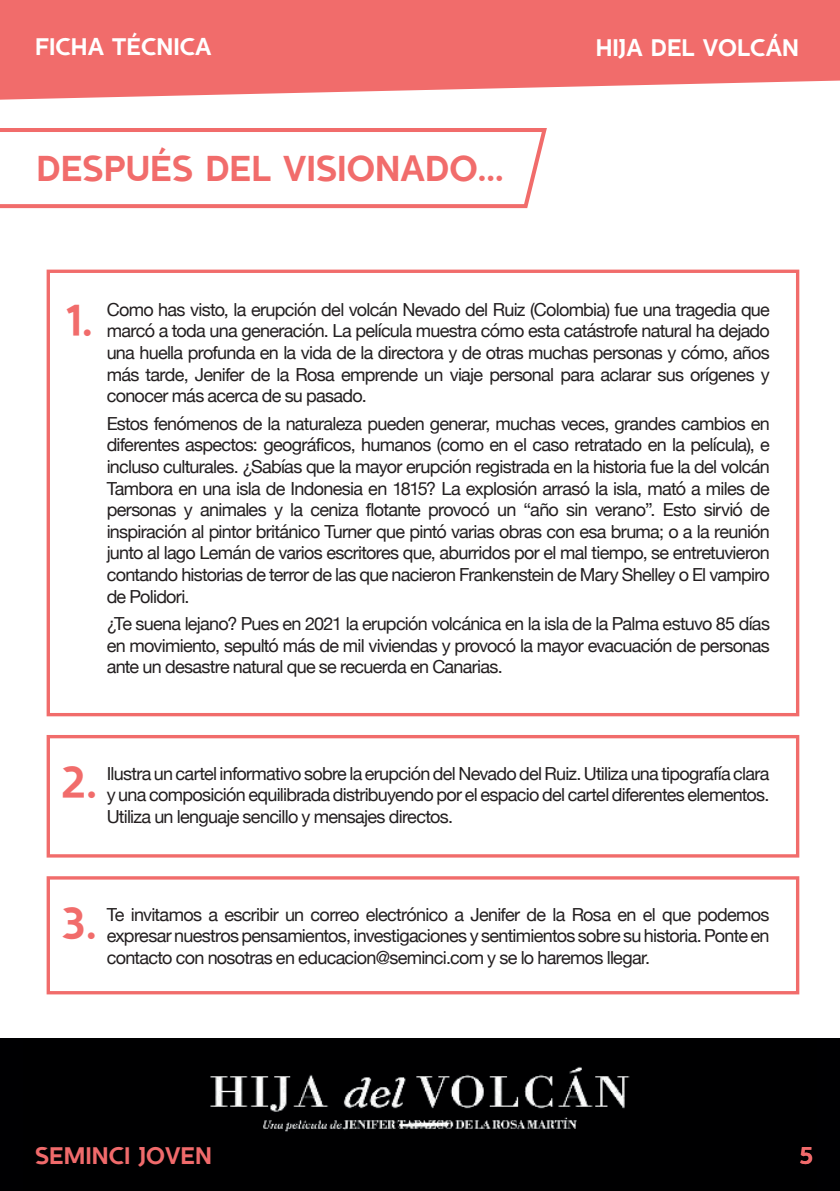
<style>
.page{position:relative;width:840px;height:1191px;background:#fff}
.page>*{position:absolute;margin:0;border:0;box-sizing:border-box;transform-origin:0 0}
.t1{font:44.2px "SEMINCISANS Regular";color:#f16c6b}
.t2{font:36px "SEMINCISANS Regular";color:#f16c6b}
.t3{font:24px "SEMINCISANS Regular";color:#fff}
.t4{font:24px "SEMINCISANS Regular";color:#f06a6b}
.t5{font:18px/21.6px "Helvetica Neue";letter-spacing:-.04em;color:#231f20;text-align:justify}
</style>
<div class="page">
<div style="left:0;top:1038px;width:839px;height:153px;background:#000002"></div>
<img style="left:210px;top:1066px;width:420px;height:66px">
<svg style="left:0;top:0;width:839px;height:100px;background:#f27a79"></svg>
<svg style="left:0;top:128px;width:547px;height:81px"></svg>
<div style="left:47px;top:269px;width:751px;height:447px;border:3px solid #f16c6b"></div>
<div style="left:47px;top:735px;width:751px;height:122px;border:3px solid #f16c6b"></div>
<div style="left:47px;top:876px;width:751px;height:118px;border:3px solid #f16c6b"></div>
<h3 class="t3" style="left:35px;top:32px;width:178px">FICHA TÉCNICA</h3>
<h3 class="t3" style="left:595px;top:33px;width:205px">HIJA DEL VOLCÁN</h3>
<h2 class="t2" style="left:37px;top:147px;width:468px">DESPUÉS DEL VISIONADO...</h2>
<h1 class="t1" style="left:65px;top:295px;width:29px">1.</h1>
<p class="t5" style="left:107px;top:300px;width:664px">Como has visto, la erupción del volcán Nevado del Ruiz (Colombia) fue una tragedia que marcó a toda una generación. La película muestra cómo esta catástrofe natural ha dejado una huella profunda en la vida de la directora y de otras muchas personas y cómo, años más tarde, Jenifer de la Rosa emprende un viaje personal para aclarar sus orígenes y conocer más acerca de su pasado.</p>
<p class="t5" style="left:107px;top:414px;width:664px">Estos fenómenos de la naturaleza pueden generar, muchas veces, grandes cambios en diferentes aspectos: geográficos, humanos (como en el caso retratado en la película), e incluso culturales. ¿Sabías que la mayor erupción registrada en la historia fue la del volcán Tambora en una isla de Indonesia en 1815? La explosión arrasó la isla, mató a miles de personas y animales y la ceniza flotante provocó un “año sin verano”. Esto sirvió de inspiración al pintor británico Turner que pintó varias obras con esa bruma; o a la reunión junto al lago Lemán de varios escritores que, aburridos por el mal tiempo, se entretuvieron contando historias de terror de las que nacieron Frankenstein de Mary Shelley o El vampiro de Polidori.</p>
<p class="t5" style="left:107px;top:614px;width:664px">¿Te suena lejano? Pues en 2021 la erupción volcánica en la isla de la Palma estuvo 85 días en movimiento, sepultó más de mil viviendas y provocó la mayor evacuación de personas ante un desastre natural que se recuerda en Canarias.</p>
<h1 class="t1" style="left:61px;top:756px;width:38px">2.</h1>
<p class="t5" style="left:107px;top:763px;width:664px">Ilustra un cartel informativo sobre la erupción del Nevado del Ruiz. Utiliza una tipografía clara y una composición equilibrada distribuyendo por el espacio del cartel diferentes elementos.<br>Utiliza un lenguaje sencillo y mensajes directos.</p>
<h1 class="t1" style="left:61px;top:897px;width:37px">3.</h1>
<p class="t5" style="left:107px;top:905px;width:664px">Te invitamos a escribir un correo electrónico a Jenifer de la Rosa en el que podemos expresar nuestros pensamientos, investigaciones y sentimientos sobre su historia. Ponte en contacto con nosotras en educacion@seminci.com y se lo haremos llegar.</p>
<h3 class="t4" style="left:35px;top:1141px;width:178px">SEMINCI JOVEN</h3>
<h3 class="t4" style="left:798px;top:1141px;width:16px">5</h3>
</div>
